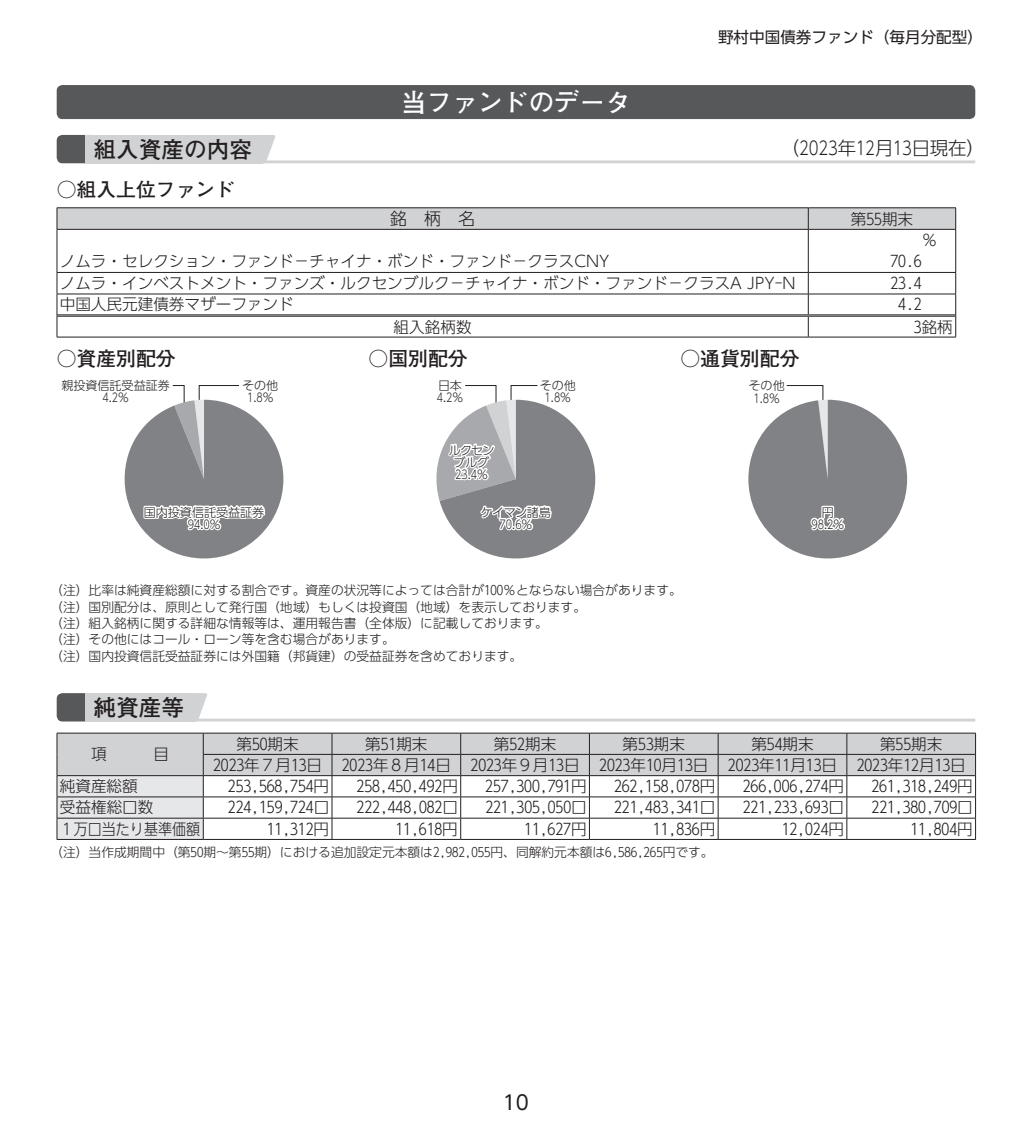
<style>
.page{position:relative;width:1032px;height:1134px;background:#fff}
.page>*{position:absolute;margin:0;border:0;box-sizing:border-box;transform-origin:0 0}
.t1{font:700 25.6px "Futo Go B101 Pro";color:#fff}
.t2{font:700 22.6px "Futo Go B101 Pro";color:#231f20}
.t3{font:700 19.8px "Futo Go B101 Pro";color:#231f20}
.t4{font:19.8px "UD Shin Go Pro";color:#231f20}
.t5{font:300 18.4px "UD Shin Go Pro";letter-spacing:-.015em;color:#231f20}
.t6{font:300 17px "UD Shin Go Pro";color:#231f20}
.t7{font:300 15.6px "UD Shin Go Pro";color:#231f20}
.t8{font:15.6px "UD Shin Go Pro";color:#231f20}
.t9{font:300 15.6px "UD Shin Go Pro";color:#231f20;scale:.9 1}
.t10{font:300 12.8px/16.4px "UD Shin Go Pro";color:#231f20}
.t11{font:300 12px/12px "UD Shin Go Pro";color:#231f20;text-align:center}
.t12{font:300 12px/12px "UD Shin Go Pro";letter-spacing:-.04em;color:#231f20;text-align:center}
</style>
<div class="page">
<svg style="left:124px;top:385px;width:159px;height:173px"></svg>
<svg style="left:436px;top:385px;width:159px;height:173px"></svg>
<svg style="left:748px;top:385px;width:159px;height:173px"></svg>
<svg style="left:57px;top:733px;width:919px;height:106px"></svg>
<hr style="left:57px;top:839px;width:146px;height:1px;background:#231f20">
<hr style="left:203px;top:839px;width:129px;height:1px;background:#231f20">
<hr style="left:332px;top:839px;width:129px;height:1px;background:#231f20">
<hr style="left:461px;top:839px;width:128px;height:1px;background:#231f20">
<hr style="left:589px;top:839px;width:129px;height:1px;background:#231f20">
<hr style="left:718px;top:839px;width:129px;height:1px;background:#231f20">
<hr style="left:847px;top:839px;width:129px;height:1px;background:#231f20">
<hr style="left:57px;top:207px;width:751px;height:1px;background:#231f20">
<hr style="left:808px;top:207px;width:148px;height:1px;background:#231f20">
<svg style="left:57px;top:208px;width:899px;height:129px"></svg>
<hr style="left:57px;top:337px;width:751px;height:1px;background:#231f20">
<hr style="left:808px;top:337px;width:148px;height:1px;background:#231f20">
<hr style="left:57px;top:314px;width:751px;height:1px;background:#231f20">
<hr style="left:57px;top:316px;width:751px;height:1px;background:#231f20">
<hr style="left:808px;top:314px;width:147px;height:1px;background:#231f20">
<hr style="left:808px;top:316px;width:147px;height:1px;background:#231f20">
<div style="left:57px;top:85px;width:918px;height:34px;background:#57585a;border-radius:6px"></div>
<hr style="left:85px;top:160px;width:890px;height:3px;background:#d1d2d4">
<div style="left:57px;top:135px;width:39px;height:28px;background:#57585a;border-radius:6px"></div>
<div style="left:85px;top:135px;width:177px;height:28px;background:#d1d2d4"></div>
<svg style="left:262px;top:135px;width:14px;height:26px"></svg>
<hr style="left:85px;top:719px;width:890px;height:2px;background:#d1d2d4">
<div style="left:57px;top:693px;width:39px;height:28px;background:#57585a;border-radius:6px"></div>
<div style="left:85px;top:693px;width:109px;height:28px;background:#d1d2d4"></div>
<svg style="left:194px;top:693px;width:14px;height:26px"></svg>
<h1 class="t1" style="left:401px;top:82px;width:231px">当ファンドのデータ</h1>
<p class="t8" style="left:718px;top:24px;width:267px">野村中国債券ファンド（毎月分配型）</p>
<h2 class="t2" style="left:94px;top:131px;width:160px">組入資産の内容</h2>
<p class="t5" style="left:781px;top:133px;width:206px">（2023年12月13日現在）</p>
<p class="t3" style="left:57px;top:173px;width:180px">○組入上位ファンド</p>
<p class="t6" style="left:390px;top:205px;width:87px">銘柄名</p>
<p class="t7" style="left:851px;top:206px;width:64px">第55期末</p>
<p class="t7" style="left:922px;top:228px;width:17px">％</p>
<p class="t7" style="left:60px;top:249px;width:551px">ノムラ・セレクション・ファンド－チャイナ・ボンド・ファンド－クラスCNY</p>
<p class="t7" style="left:890px;top:249px;width:33px">70.6</p>
<p class="t7" style="left:60px;top:271px;width:737px">ノムラ・インベストメント・ファンズ・ルクセンブルク－チャイナ・ボンド・ファンド－クラスA JPY-N</p>
<p class="t7" style="left:890px;top:271px;width:33px">23.4</p>
<p class="t7" style="left:60px;top:292px;width:235px">中国人民元建債券マザーファンド</p>
<p class="t7" style="left:898px;top:292px;width:25px">4.2</p>
<p class="t7" style="left:394px;top:314px;width:79px">組入銘柄数</p>
<p class="t7" style="left:914px;top:314px;width:40px">3銘柄</p>
<p class="t3" style="left:57px;top:343px;width:121px">○資産別配分</p>
<p class="t3" style="left:369px;top:343px;width:101px">○国別配分</p>
<p class="t3" style="left:680px;top:343px;width:121px">○通貨別配分</p>
<p class="t11" style="left:61px;top:379px;width:110px">親投資信託受益証券<br>4.2％</p>
<p class="t11" style="left:242px;top:379px;width:38px">その他<br>1.8％</p>
<p class="t11" style="left:437px;top:379px;width:29px;text-align:left">日本<br>4.2％</p>
<p class="t11" style="left:540px;top:379px;width:38px">その他<br>1.8％</p>
<p class="t11" style="left:748px;top:379px;width:38px">その他<br>1.8％</p>
<p class="t12" style="left:449px;top:444px;width:47px">ルクセンブルグ<br>23.4％</p>
<p class="t11" style="left:144px;top:506px;width:122px">国内投資信託受益証券<br>94.0％</p>
<p class="t12" style="left:481px;top:506px;width:72px">ケイマン諸島<br>70.6％</p>
<p class="t11" style="left:811px;top:506px;width:35px">円<br>98.2％</p>
<p class="t10" style="left:50px;top:582px;width:633px">（注）比率は純資産総額に対する割合です。資産の状況等によっては合計が100％とならない場合があります。（注）国別配分は、原則として発行国（地域）もしくは投資国（地域）を表示しております。<br>（注）組入銘柄に関する詳細な情報等は、運用報告書（全体版）に記載しております。<br>（注）その他にはコール・ローン等を含む場合があります。<br>（注）国内投資信託受益証券には外国籍（邦貨建）の受益証券を含めております。</p>
<h2 class="t2" style="left:94px;top:689px;width:92px">純資産等</h2>
<p class="t7" style="left:91px;top:742px;width:17px">項</p>
<p class="t7" style="left:154px;top:742px;width:17px">目</p>
<p class="t7" style="left:236px;top:731px;width:64px">第50期末</p>
<p class="t7" style="left:365px;top:731px;width:64px">第51期末</p>
<p class="t7" style="left:494px;top:731px;width:64px">第52期末</p>
<p class="t7" style="left:623px;top:731px;width:64px">第53期末</p>
<p class="t7" style="left:751px;top:731px;width:64px">第54期末</p>
<p class="t7" style="left:880px;top:731px;width:64px">第55期末</p>
<p class="t7" style="left:213px;top:752px;width:111px">2023年７月13日</p>
<p class="t7" style="left:342px;top:752px;width:111px">2023年８月14日</p>
<p class="t7" style="left:470px;top:752px;width:111px">2023年９月13日</p>
<p class="t7" style="left:599px;top:752px;width:111px">2023年10月13日</p>
<p class="t7" style="left:728px;top:752px;width:111px">2023年11月13日</p>
<p class="t7" style="left:857px;top:752px;width:111px">2023年12月13日</p>
<p class="t7" style="left:60px;top:774px;width:79px">純資産総額</p>
<p class="t7" style="left:228px;top:774px;width:103px">253,568,754円</p>
<p class="t7" style="left:357px;top:774px;width:103px">258,450,492円</p>
<p class="t7" style="left:485px;top:774px;width:103px">257,300,791円</p>
<p class="t7" style="left:614px;top:774px;width:103px">262,158,078円</p>
<p class="t7" style="left:743px;top:774px;width:103px">266,006,274円</p>
<p class="t7" style="left:871px;top:774px;width:103px">261,318,249円</p>
<p class="t7" style="left:60px;top:795px;width:95px">受益権総口数</p>
<p class="t7" style="left:228px;top:795px;width:103px">224,159,724口</p>
<p class="t7" style="left:357px;top:795px;width:103px">222,448,082口</p>
<p class="t7" style="left:485px;top:795px;width:103px">221,305,050口</p>
<p class="t7" style="left:614px;top:795px;width:103px">221,483,341口</p>
<p class="t7" style="left:743px;top:795px;width:103px">221,233,693口</p>
<p class="t7" style="left:871px;top:795px;width:103px">221,380,709口</p>
<p class="t9" style="left:60px;top:816px;width:157px">１万口当たり基準価額</p>
<p class="t7" style="left:267px;top:816px;width:64px">11,312円</p>
<p class="t7" style="left:395px;top:816px;width:64px">11,618円</p>
<p class="t7" style="left:524px;top:816px;width:64px">11,627円</p>
<p class="t7" style="left:653px;top:816px;width:64px">11,836円</p>
<p class="t7" style="left:782px;top:816px;width:64px">12,024円</p>
<p class="t7" style="left:910px;top:816px;width:64px">11,804円</p>
<p class="t10" style="left:50px;top:843px;width:665px">（注）当作成期間中（第50期～第55期）における追加設定元本額は2,982,055円、同解約元本額は6,586,265円です。</p>
<p class="t4" style="left:503px;top:1087px;width:28px">10</p>
</div>
